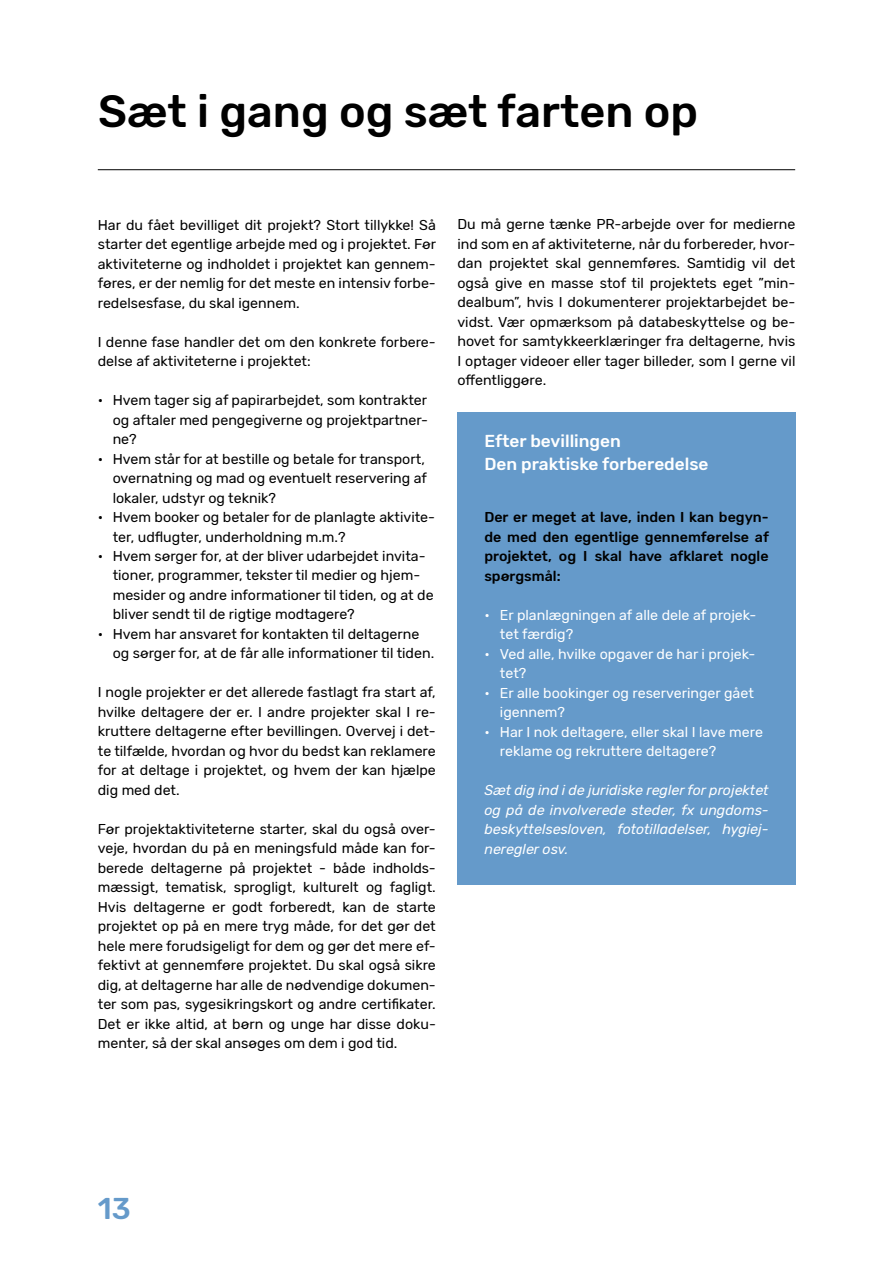
<style>
.page{position:relative;width:893px;height:1263px;background:#fff}
.page>*{position:absolute;margin:0;border:0;box-sizing:border-box;transform-origin:0 0}
.t1{font:500 45px "Rubik";color:#000}
.t2{font:500 30px "Rubik";color:#659aca}
.t3{font:500 17.25px/22.5px "Rubik";color:#fff}
.t4{font:14.25px/19.5px "Rubik";color:#000;text-align:justify}
.t5{font:14.25px/19.5px "Rubik";color:#fff}
.t6{font:italic 14.25px/19.5px "Rubik";color:#fff;text-align:justify}
.t7{font:500 14.25px/19.5px "Rubik";color:#000;text-align:justify}
</style>
<div class="page">
<div style="left:457px;top:412px;width:338px;height:472px;background:#659aca"></div>
<hr style="left:98px;top:169px;width:697px;height:1px;background:#000">
<h1 class="t1" style="left:98px;top:86px;width:602px">Sæt i gang og sæt farten op</h1>
<p class="t4" style="left:98px;top:215px;width:340px">Har du fået bevilliget dit projekt? Stort tillykke! Så starter det egentlige arbejde med og i projektet. Før aktiviteterne og indholdet i projektet kan gennem&shy;føres, er der nemlig for det meste en intensiv forbe&shy;redelsesfase, du skal igennem.</p>
<p class="t4" style="left:98px;top:332px;width:340px">I denne fase handler det om den konkrete forbere&shy;delse af aktiviteterne i projektet:</p>
<p class="t4" style="left:113px;top:391px;width:317px;text-indent:-15px">• Hvem tager sig af papirarbejdet, som kontrakter og aftaler med pengegiverne og projektpartner&shy;ne?</p>
<p class="t4" style="left:113px;top:449px;width:316px;text-align:left;text-indent:-15px">• Hvem står for at bestille og betale for transport, overnatning og mad og eventuelt reservering af lokaler, udstyr og teknik?</p>
<p class="t4" style="left:113px;top:508px;width:324px;text-indent:-15px">• Hvem booker og betaler for de planlagte aktivite&shy;ter, udflugter, underholdning m.m.?</p>
<p class="t4" style="left:113px;top:547px;width:323px;text-align:left;text-indent:-15px">• Hvem sørger for, at der bliver udarbejdet invita&shy;tioner, programmer, tekster til medier og hjem&shy;mesider og andre informationer til tiden, og at de bliver sendt til de rigtige modtagere?</p>
<p class="t4" style="left:113px;top:625px;width:323px;text-indent:-15px">• Hvem har ansvaret for kontakten til deltagerne og sørger for, at de får alle informationer til tiden.</p>
<p class="t4" style="left:98px;top:683px;width:340px">I nogle projekter er det allerede fastlagt fra start af, hvilke deltagere der er. I andre projekter skal I re&shy;kruttere deltagerne efter bevillingen. Overvej i det&shy;te tilfælde, hvordan og hvor du bedst kan reklamere for at deltage i projektet, og hvem der kan hjælpe dig med det.</p>
<p class="t4" style="left:98px;top:820px;width:340px">Før projektaktiviteterne starter, skal du også over&shy;veje, hvordan du på en meningsfuld måde kan for&shy;berede deltagerne på projektet - både indholds&shy;mæssigt, tematisk, sprogligt, kulturelt og fagligt.<br>Hvis deltagerne er godt forberedt, kan de starte projektet op på en mere tryg måde, for det gør det hele mere forudsigeligt for dem og gør det mere ef&shy;fektivt at gennemføre projektet. Du skal også sikre dig, at deltagerne har alle de nødvendige dokumen&shy;ter som pas, sygesikringskort og andre certifikater.<br>Det er ikke altid, at børn og unge har disse doku&shy;menter, så der skal ansøges om dem i god tid.</p>
<p class="t4" style="left:457px;top:215px;width:340px">Du må gerne tænke PR-arbejde over for medierne ind som en af aktiviteterne, når du forbereder, hvor&shy;dan projektet skal gennemføres. Samtidig vil det også give en masse stof til projektets eget ”min&shy;dealbum”, hvis I dokumenterer projektarbejdet be&shy;vidst. Vær opmærksom på databeskyttelse og be&shy;hovet for samtykkeerklæringer fra deltagerne, hvis I optager videoer eller tager billeder, som I gerne vil offentliggøre.</p>
<p class="t3" style="left:484px;top:430px;width:226px">Efter bevillingen<br>Den praktiske forberedelse</p>
<p class="t7" style="left:484px;top:508px;width:286px">Der er meget at lave, inden I kan begyn&shy;de med den egentlige gennemførelse af projektet, og I skal have afklaret nogle spørgsmål:</p>
<p class="t5" style="left:500px;top:605px;width:258px;text-indent:-16px">• Er planlægningen af alle dele af projek&shy;tet færdig?</p>
<p class="t5" style="left:500px;top:644px;width:257px;text-indent:-16px">• Ved alle, hvilke opgaver de har i projek&shy;tet?</p>
<p class="t5" style="left:500px;top:683px;width:255px;text-indent:-16px">• Er alle bookinger og reserveringer gået igennem?</p>
<p class="t5" style="left:500px;top:722px;width:265px;text-indent:-16px">• Har I nok deltagere, eller skal I lave mere reklame og rekruttere deltagere?</p>
<p class="t6" style="left:484px;top:781px;width:286px">Sæt dig ind i de juridiske regler for projektet og på de involverede steder, fx ungdoms&shy;beskyttelsesloven, fototilladelser, hygiej&shy;neregler osv.</p>
<h2 class="t2" style="left:98px;top:1191px;width:34px">13</h2>
</div>
